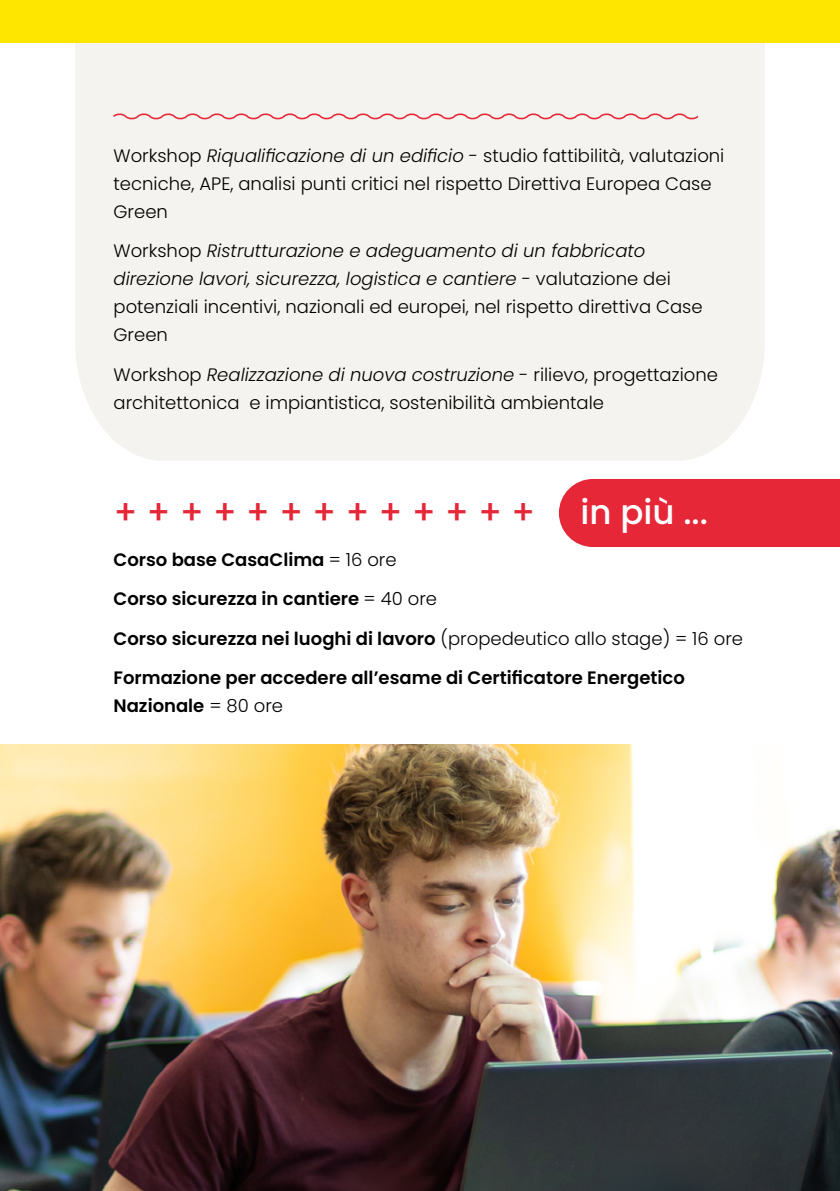
<style>
.page{position:relative;width:840px;height:1191px;background:#fff}
.page>*{position:absolute;margin:0;border:0;box-sizing:border-box;transform-origin:0 0}
.t1{font:500 34px "Poppins";color:#e62738}
.t2{font:500 34px "Poppins";color:#fff}
.t3{font:300 18px/28px "Poppins";color:#000}
.t4{font:600 18px/39.4px "Poppins";color:#000}
.s1{font-style:italic}
.s2{font-weight:300}
</style>
<div class="page">
<img style="left:0;top:744px;width:839px;height:447px">
<div style="left:75px;top:43px;width:689px;height:418px;background:#f5f3ef"></div>
<div style="left:0;top:0;width:839px;height:43px;background:#ffe600"></div>
<svg style="left:111px;top:111px;width:588px;height:11px"></svg>
<div style="left:558px;top:479px;width:281px;height:68px;background:#e62738"></div>
<p class="t3" style="left:113px;top:142px;width:612px">Workshop <span class="s1">Riqualificazione di un edificio</span> - studio fattibilità, valutazioni tecniche, APE, analisi punti critici nel rispetto Direttiva Europea Case<br>Green</p>
<p class="t3" style="left:113px;top:237px;width:590px">Workshop <span class="s1">Ristrutturazione e adeguamento di un fabbricato direzione lavori, sicurezza, logistica e cantiere</span> - valutazione dei potenziali incentivi, nazionali ed europei, nel rispetto direttiva Case Green</p>
<p class="t3" style="left:113px;top:360px;width:605px">Workshop <span class="s1">Realizzazione di nuova costruzione</span> - rilievo, progettazione architettonica e impiantistica, sostenibilità ambientale</p>
<h1 class="t1" style="left:113px;top:492px;width:423px">+ + + + + + + + + + + + +</h1>
<h1 class="t2" style="left:580px;top:492px;width:129px">in più ...</h1>
<p class="t4" style="left:113px;top:540px;width:630px">Corso base CasaClima <span class="s2">= 16 ore<br></span>Corso sicurezza in cantiere <span class="s2">= 40 ore<br></span>Corso sicurezza nei luoghi di lavoro <span class="s2">(propedeutico allo stage) = 16 ore </span>Formazione per accedere all’esame di Certificatore Energetico</p>
<p class="t4" style="left:113px;top:686px;width:171px">Nazionale <span class="s2">= 80 ore</span></p>
</div>
